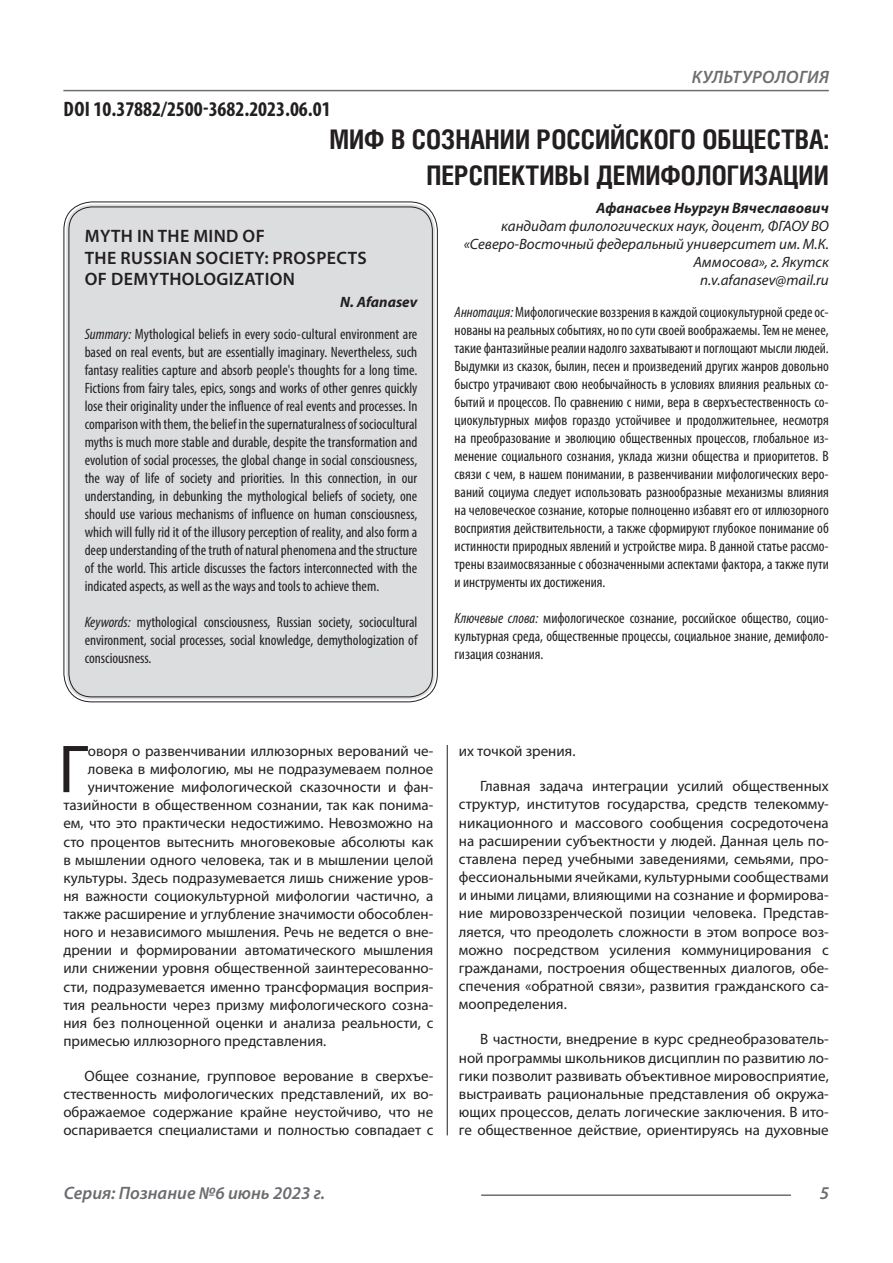
<style>
.page{position:relative;width:893px;height:1263px;background:#fff}
.page>*{position:absolute;margin:0;border:0;box-sizing:border-box;transform-origin:0 0}
.Статья_текст_первый{font:68.4px "Myriad Pro";color:#231f20}
.Статья_название{font:700 27px "Helios Cond C";color:#231f20}
.ДОИ{font:700 condensed 21px "Myriad Pro";color:#231f20}
.Статья_название_англ{font:600 18px "Myriad Pro";letter-spacing:.02em;color:#231f20}
.t1{font:italic 600 18px "Myriad Pro";color:#6c6d70}
.t2{font:italic 600 18px "Myriad Pro";letter-spacing:.02em;color:#6c6d70}
.Статья_аннотация_тек{font:condensed 15px/18px "Myriad Pro";color:#231f20;text-align:justify}
.Статья_аннотация_анг{font:condensed 15px/18px "Myriad Pro";color:#231f20;text-align:justify}
.Статья_текст{font:15px/18.1px "Myriad Pro";color:#231f20;text-align:justify}
.Статья_текст_первый-2{font:15px "Myriad Pro";color:#231f20}
.Статья_автор_инфо{font:italic 15px/18px "Myriad Pro";color:#231f20;text-align:right}
.Статья_автор_инфо-2{font:italic 700 15px "Myriad Pro";color:#231f20}
.Статья_автор_англ{font:italic 700 15px "Myriad Pro";color:#231f20}
.s1{font-style:italic}
</style>
<div class="page">
<hr style="left:447px;top:128px;width:1px;height:1007px;background:#231f20">
<hr style="left:63px;top:90px;width:766px;height:1px;background:#6c6d70">
<hr style="left:481px;top:1194px;width:310px;height:2px;background:#6c6d70">
<div style="left:443px;top:128px;width:47px;height:617px;background:#fff"></div>
<div style="left:66px;top:204px;width:369px;height:495px;background:#dcdddf;border-radius:26px"></div>
<p class="ДОИ" style="left:64px;top:96px;width:269px">DOI 10.37882/2500-3682.2023.06.01</p>
<p class="t2" style="left:692px;top:66px;width:139px">КУЛЬТУРОЛОГИЯ</p>
<p class="Статья_название" style="left:329px;top:124px;width:501px">МИФ В СОЗНАНИИ РОССИЙСКОГО ОБЩЕСТВА:</p>
<p class="Статья_название" style="left:426px;top:160px;width:404px">ПЕРСПЕКТИВЫ ДЕМИФОЛОГИЗАЦИИ</p>
<p class="Статья_автор_инфо-2" style="left:596px;top:198px;width:234px">Афанасьев Ньургун Вячеславович</p>
<p class="Статья_автор_инфо" style="left:464px;top:216px;width:366px">кандидат филологических наук, доцент, ФГАОУ ВО «Северо-Восточный федеральный университет им. М.К.<br>Аммосова», г. Якутск</p>
<p class="Статья_автор_инфо" style="left:700px;top:270px;width:130px">n.v.afanasev@mail.ru</p>
<p class="Статья_аннотация_тек" style="left:455px;top:303px;width:376px"><span class="s1">Аннотация:</span> Мифологические воззрения в каждой социокультурной среде ос&shy;нованы на реальных событиях, но по сути своей воображаемы. Тем не менее, такие фантазийные реалии надолго захватывают и поглощают мысли людей.<br>Выдумки из сказок, былин, песен и произведений других жанров довольно быстро утрачивают свою необычайность в условиях влияния реальных со&shy;бытий и процессов. По сравнению с ними, вера в сверхъестественность со&shy;циокультурных мифов гораздо устойчивее и продолжительнее, несмотря на преобразование и эволюцию общественных процессов, глобальное из&shy;менение социального сознания, уклада жизни общества и приоритетов. В связи с чем, в нашем понимании, в развенчивании мифологических веро&shy;ваний социума следует использовать разнообразные механизмы влияния на человеческое сознание, которые полноценно избавят его от иллюзорного восприятия действительности, а также сформируют глубокое понимание об истинности природных явлений и устройстве мира. В данной статье рассмо&shy;трены взаимосвязанные с обозначенными аспектами фактора, а также пути и инструменты их достижения.</p>
<p class="Статья_аннотация_тек" style="left:455px;top:609px;width:376px"><span class="s1">Ключевые слова:</span> мифологическое сознание, российское общество, социо&shy;культурная среда, общественные процессы, социальное знание, демифоло&shy;гизация сознания.</p>
<p class="Статья_название_англ" style="left:85px;top:224px;width:181px">MYTH IN THE MIND OF</p>
<p class="Статья_название_англ" style="left:85px;top:246px;width:283px">THE RUSSIAN SOCIETY: PROSPECTS</p>
<p class="Статья_название_англ" style="left:85px;top:268px;width:212px">OF DEMYTHOLOGIZATION</p>
<p class="Статья_автор_англ" style="left:340px;top:292px;width:79px">N. Afanasev</p>
<p class="Статья_аннотация_анг" style="left:85px;top:325px;width:334px"><span class="s1">Summary:</span> Mythological beliefs in every socio-cultural environment are based on real events, but are essentially imaginary. Nevertheless, such fantasy realities capture and absorb people's thoughts for a long time.<br>Fictions from fairy tales, epics, songs and works of other genres quickly lose their originality under the influence of real events and processes. In comparison with them, the belief in the supernaturalness of sociocultural myths is much more stable and durable, despite the transformation and evolution of social processes, the global change in social consciousness, the way of life of society and priorities. In this connection, in our understanding, in debunking the mythological beliefs of society, one should use various mechanisms of influence on human consciousness, which will fully rid it of the illusory perception of reality, and also form a deep understanding of the truth of natural phenomena and the structure of the world. This article discusses the factors interconnected with the indicated aspects, as well as the ways and tools to achieve them.</p>
<p class="Статья_аннотация_анг" style="left:85px;top:613px;width:334px"><span class="s1">Keywords:</span> mythological consciousness, Russian society, sociocultural environment, social processes, social knowledge, demythologization of consciousness.</p>
<p class="Статья_текст_первый" style="left:58px;top:727px;width:31px">Г</p>
<p class="Статья_текст_первый-2" style="left:88px;top:742px;width:347px">оворя о развенчивании иллюзорных верований че-</p>
<p class="Статья_текст_первый-2" style="left:88px;top:760px;width:347px">ловека в мифологию, мы не подразумеваем полное</p>
<p class="Статья_текст_первый-2" style="left:88px;top:778px;width:347px">уничтожение мифологической сказочности и фан-</p>
<p class="Статья_текст_первый-2" style="left:63px;top:796px;width:371px">тазийности в общественном сознании, так как понима-</p>
<p class="Статья_текст_первый-2" style="left:63px;top:814px;width:371px">ем, что это практически недостижимо. Невозможно на</p>
<p class="Статья_текст_первый-2" style="left:63px;top:832px;width:371px">сто процентов вытеснить многовековые абсолюты как</p>
<p class="Статья_текст_первый-2" style="left:63px;top:850px;width:371px">в мышлении одного человека, так и в мышлении целой</p>
<p class="Статья_текст_первый-2" style="left:63px;top:868px;width:371px">культуры. Здесь подразумевается лишь снижение уров-</p>
<p class="Статья_текст_первый-2" style="left:63px;top:886px;width:371px">ня важности социокультурной мифологии частично, а</p>
<p class="Статья_текст_первый-2" style="left:63px;top:905px;width:371px">также расширение и углубление значимости обособлен-</p>
<p class="Статья_текст_первый-2" style="left:63px;top:923px;width:371px">ного и независимого мышления. Речь не ведется о вне-</p>
<p class="Статья_текст_первый-2" style="left:63px;top:941px;width:371px">дрении и формировании автоматического мышления</p>
<p class="Статья_текст_первый-2" style="left:63px;top:959px;width:371px">или снижении уровня общественной заинтересованно-</p>
<p class="Статья_текст_первый-2" style="left:63px;top:977px;width:371px">сти, подразумевается именно трансформация восприя-</p>
<p class="Статья_текст_первый-2" style="left:63px;top:995px;width:371px">тия реальности через призму мифологического созна-</p>
<p class="Статья_текст_первый-2" style="left:63px;top:1013px;width:371px">ния без полноценной оценки и анализа реальности, с</p>
<p class="Статья_текст_первый-2" style="left:63px;top:1031px;width:264px">примесью иллюзорного представления.</p>
<p class="Статья_текст" style="left:63px;top:1067px;width:371px;text-indent:21px">Общее сознание, групповое верование в сверхъе&shy;стественность мифологических представлений, их во&shy;ображаемое содержание крайне неустойчиво, что не оспаривается специалистами и полностью совпадает с</p>
<p class="Статья_текст" style="left:459px;top:742px;width:118px">их точкой зрения.</p>
<p class="Статья_текст" style="left:459px;top:777px;width:371px;text-indent:21px">Главная задача интеграции усилий общественных структур, институтов государства, средств телекомму&shy;никационного и массового сообщения сосредоточена на расширении субъектности у людей. Данная цель по&shy;ставлена перед учебными заведениями, семьями, про&shy;фессиональными ячейками, культурными сообществами и иными лицами, влияющими на сознание и формирова&shy;ние мировоззренческой позиции человека. Представ&shy;ляется, что преодолеть сложности в этом вопросе воз&shy;можно посредством усиления коммуницирования с гражданами, построения общественных диалогов, обе&shy;спечения «обратной связи», развития гражданского са&shy;моопределения.</p>
<p class="Статья_текст" style="left:459px;top:1030px;width:371px;text-indent:21px">В частности, внедрение в курс среднеобразователь&shy;ной программы школьников дисциплин по развитию ло&shy;гики позволит развивать объективное мировосприятие, выстраивать рациональные представления об окружа&shy;ющих процессов, делать логические заключения. В ито&shy;ге общественное действие, ориентируясь на духовные</p>
<p class="t1" style="left:64px;top:1182px;width:263px">Серия: Познание №6 июнь 2023 г.</p>
<p class="t1" style="left:820px;top:1182px;width:11px">5</p>
</div>
